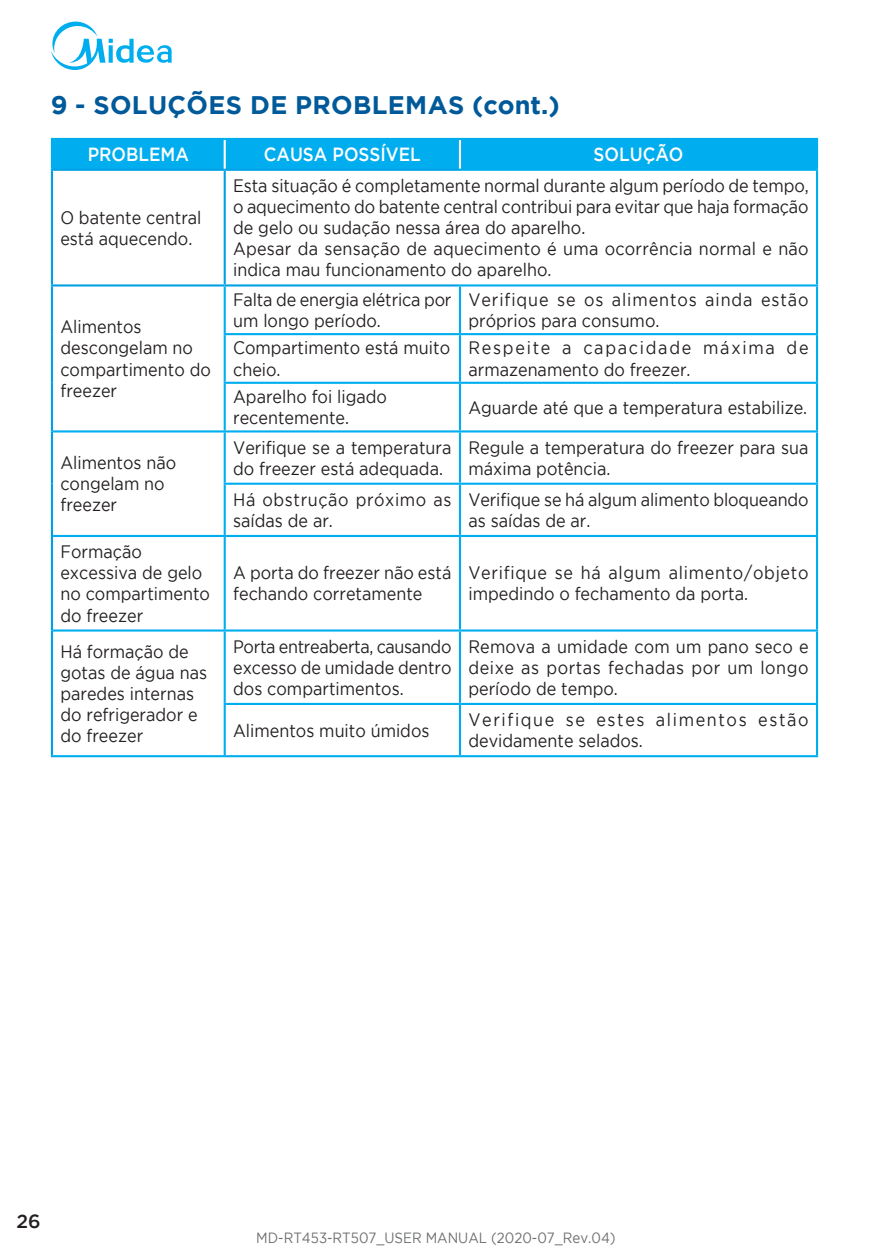
<style>
.page{position:relative;width:893px;height:1259px;background:#fff}
.page>*{position:absolute;margin:0;border:0;box-sizing:border-box;transform-origin:0 0}
.t1{font:700 25.5px "Gotham";letter-spacing:.015em;color:#005a99}
.t2{font:500 18.9px "Gotham";color:#fff;scale:.9 1}
.t3{font:500 18.9px "Gotham";color:#231f20}
.t4{font:18px/21px "Gotham";color:#231f20;scale:.9 1}
.t5{font:18px/21px "Gotham";letter-spacing:.045em;color:#231f20;scale:.9 1}
.t6{font:18px/21px "Gotham";letter-spacing:.055em;color:#231f20;scale:.9 1}
.t7{font:18px/21px "Gotham";letter-spacing:.105em;color:#231f20;scale:.9 1}
.t8{font:18px/21px "Gotham";letter-spacing:.1em;color:#231f20;scale:.9 1}
.t9{font:18px/21px "Gotham";letter-spacing:.035em;color:#231f20;scale:.9 1}
.t10{font:14.7px "Gotham";color:#6d6e70;scale:.9 1}
</style>
<div class="page">
<svg style="left:51px;top:22px;width:121px;height:48px"></svg>
<div style="left:53px;top:140px;width:763px;height:29px;background:#00aeef"></div>
<svg style="left:53px;top:286px;width:763px;height:469px"></svg>
<hr style="left:51px;top:169px;width:174px;height:2px;background:#00a0e4">
<hr style="left:51px;top:171px;width:2px;height:113px;background:#00a0e4">
<hr style="left:51px;top:284px;width:174px;height:2px;background:#00a0e4">
<hr style="left:225px;top:169px;width:235px;height:2px;background:#00a0e4">
<hr style="left:224px;top:171px;width:2px;height:113px;background:#00a0e4">
<hr style="left:225px;top:284px;width:234px;height:2px;background:#00a0e4">
<hr style="left:224px;top:140px;width:2px;height:29px;background:#fff">
<hr style="left:459px;top:140px;width:2px;height:29px;background:#fff">
<hr style="left:51px;top:138px;width:174px;height:2px;background:#00aeef">
<hr style="left:51px;top:140px;width:2px;height:29px;background:#00aeef">
<hr style="left:225px;top:138px;width:593px;height:2px;background:#00aeef">
<hr style="left:816px;top:140px;width:2px;height:29px;background:#00aeef">
<hr style="left:816px;top:631px;width:2px;height:72px;background:#00aeef">
<hr style="left:460px;top:755px;width:358px;height:2px;background:#00aeef">
<hr style="left:460px;top:169px;width:358px;height:2px;background:#00aeef">
<hr style="left:816px;top:171px;width:2px;height:113px;background:#00aeef">
<hr style="left:459px;top:284px;width:359px;height:2px;background:#00aeef">
<hr style="left:816px;top:384px;width:2px;height:46px;background:#00aeef">
<hr style="left:816px;top:537px;width:2px;height:92px;background:#00aeef">
<hr style="left:460px;top:629px;width:358px;height:2px;background:#00aeef">
<hr style="left:816px;top:286px;width:2px;height:47px;background:#00aeef">
<hr style="left:460px;top:333px;width:358px;height:2px;background:#00aeef">
<hr style="left:816px;top:335px;width:2px;height:47px;background:#00aeef">
<hr style="left:460px;top:382px;width:358px;height:2px;background:#00aeef">
<hr style="left:460px;top:703px;width:358px;height:2px;background:#00aeef">
<hr style="left:816px;top:705px;width:2px;height:50px;background:#00aeef">
<hr style="left:51px;top:286px;width:2px;height:48px;background:#00a0e4">
<hr style="left:51px;top:334px;width:2px;height:49px;background:#00a0e4">
<hr style="left:51px;top:383px;width:2px;height:48px;background:#00a0e4">
<hr style="left:51px;top:431px;width:2px;height:53px;background:#00a0e4">
<hr style="left:51px;top:484px;width:2px;height:52px;background:#00a0e4">
<hr style="left:51px;top:536px;width:2px;height:94px;background:#00a0e4">
<hr style="left:51px;top:630px;width:2px;height:74px;background:#00a0e4">
<hr style="left:51px;top:704px;width:2px;height:51px;background:#00a0e4">
<hr style="left:224px;top:286px;width:2px;height:47px;background:#00aeef">
<hr style="left:459px;top:286px;width:2px;height:47px;background:#00aeef">
<hr style="left:224px;top:335px;width:2px;height:47px;background:#00aeef">
<hr style="left:459px;top:335px;width:2px;height:47px;background:#00aeef">
<hr style="left:224px;top:384px;width:2px;height:46px;background:#00aeef">
<hr style="left:459px;top:384px;width:2px;height:46px;background:#00aeef">
<hr style="left:224px;top:432px;width:2px;height:50px;background:#00aeef">
<hr style="left:224px;top:485px;width:2px;height:50px;background:#00aeef">
<hr style="left:224px;top:537px;width:2px;height:92px;background:#00aeef">
<hr style="left:459px;top:537px;width:2px;height:92px;background:#00aeef">
<hr style="left:224px;top:631px;width:2px;height:72px;background:#00aeef">
<hr style="left:459px;top:631px;width:2px;height:72px;background:#00aeef">
<hr style="left:224px;top:705px;width:2px;height:50px;background:#00aeef">
<hr style="left:459px;top:705px;width:2px;height:50px;background:#00aeef">
<hr style="left:224px;top:333px;width:236px;height:2px;background:#00aeef">
<hr style="left:224px;top:382px;width:236px;height:2px;background:#00aeef">
<hr style="left:53px;top:430px;width:407px;height:2px;background:#00aeef">
<hr style="left:224px;top:482px;width:236px;height:3px;background:#00aeef">
<hr style="left:53px;top:535px;width:407px;height:2px;background:#00aeef">
<hr style="left:53px;top:629px;width:407px;height:2px;background:#00aeef">
<hr style="left:224px;top:703px;width:236px;height:2px;background:#00aeef">
<hr style="left:51px;top:755px;width:409px;height:2px;background:#00aeef">
<hr style="left:460px;top:430px;width:358px;height:2px;background:#00aeef">
<hr style="left:459px;top:432px;width:2px;height:50px;background:#00aeef">
<hr style="left:816px;top:432px;width:2px;height:50px;background:#00aeef">
<hr style="left:460px;top:482px;width:358px;height:3px;background:#00aeef">
<hr style="left:459px;top:485px;width:2px;height:50px;background:#00aeef">
<hr style="left:816px;top:485px;width:2px;height:50px;background:#00aeef">
<hr style="left:460px;top:535px;width:358px;height:2px;background:#00aeef">
<h1 class="t1" style="left:51px;top:96px;width:510px">9 - SOLUÇÕES DE PROBLEMAS (cont.)</h1>
<p class="t2" style="left:88px;top:147px;width:114px">PROBLEMA</p>
<p class="t2" style="left:264px;top:147px;width:176px">CAUSA POSSÍVEL</p>
<p class="t2" style="left:594px;top:147px;width:101px">SOLUÇÃO</p>
<p class="t4" style="left:60px;top:208px;width:158px">O batente central está aquecendo.</p>
<p class="t4" style="left:60px;top:318px;width:169px">Alimentos descongelam no compartimento do freezer</p>
<p class="t4" style="left:60px;top:453px;width:130px">Alimentos não congelam no freezer</p>
<p class="t4" style="left:60px;top:542px;width:168px">Formação excessiva de gelo no compartimento do freezer</p>
<p class="t4" style="left:233px;top:176px;width:641px">Esta situação é completamente normal durante algum período de tempo, o aquecimento do batente central contribui para evitar que haja formação de gelo ou sudação nessa área do aparelho.<br>Apesar da sensação de aquecimento é uma ocorrência normal e não indica mau funcionamento do aparelho.</p>
<p class="t4" style="left:233px;top:290px;width:244px">Falta de energia elétrica por um longo período.</p>
<p class="t6" style="left:468px;top:290px;width:379px">Verifique se os alimentos ainda estão próprios para consumo.</p>
<p class="t4" style="left:233px;top:339px;width:243px">Compartimento está muito cheio.</p>
<p class="t7" style="left:468px;top:339px;width:379px">Respeite a capacidade máxima de armazenamento do freezer.</p>
<p class="t4" style="left:233px;top:387px;width:172px">Aparelho foi ligado recentemente.</p>
<p class="t4" style="left:468px;top:398px;width:378px">Aguarde até que a temperatura estabilize.</p>
<p class="t4" style="left:233px;top:438px;width:244px">Verifique se a temperatura do freezer está adequada.</p>
<p class="t4" style="left:468px;top:438px;width:379px">Regule a temperatura do freezer para sua máxima potência.</p>
<p class="t9" style="left:233px;top:490px;width:244px">Há obstrução próximo as saídas de ar.</p>
<p class="t4" style="left:468px;top:490px;width:379px">Verifique se há algum alimento bloqueando as saídas de ar.</p>
<p class="t4" style="left:233px;top:563px;width:244px">A porta do freezer não está fechando corretamente</p>
<p class="t5" style="left:468px;top:563px;width:379px">Verifique se há algum alimento/objeto impedindo o fechamento da porta.</p>
<p class="t4" style="left:60px;top:642px;width:165px">Há formação de gotas de água nas paredes internas do refrigerador e do freezer</p>
<p class="t4" style="left:233px;top:637px;width:244px;text-align:justify">Porta entreaberta, causando excesso de umidade dentro dos compartimentos.</p>
<p class="t4" style="left:468px;top:637px;width:379px;text-align:justify">Remova a umidade com um pano seco e deixe as portas fechadas por um longo período de tempo.</p>
<p class="t4" style="left:233px;top:721px;width:220px">Alimentos muito úmidos</p>
<p class="t8" style="left:468px;top:710px;width:379px">Verifique se estes alimentos estão devidamente selados.</p>
<p class="t3" style="left:17px;top:1214px;width:26px">26</p>
<p class="t10" style="left:256px;top:1232px;width:401px">MD-RT453-RT507_USER MANUAL (2020-07_Rev.04)</p>
</div>
